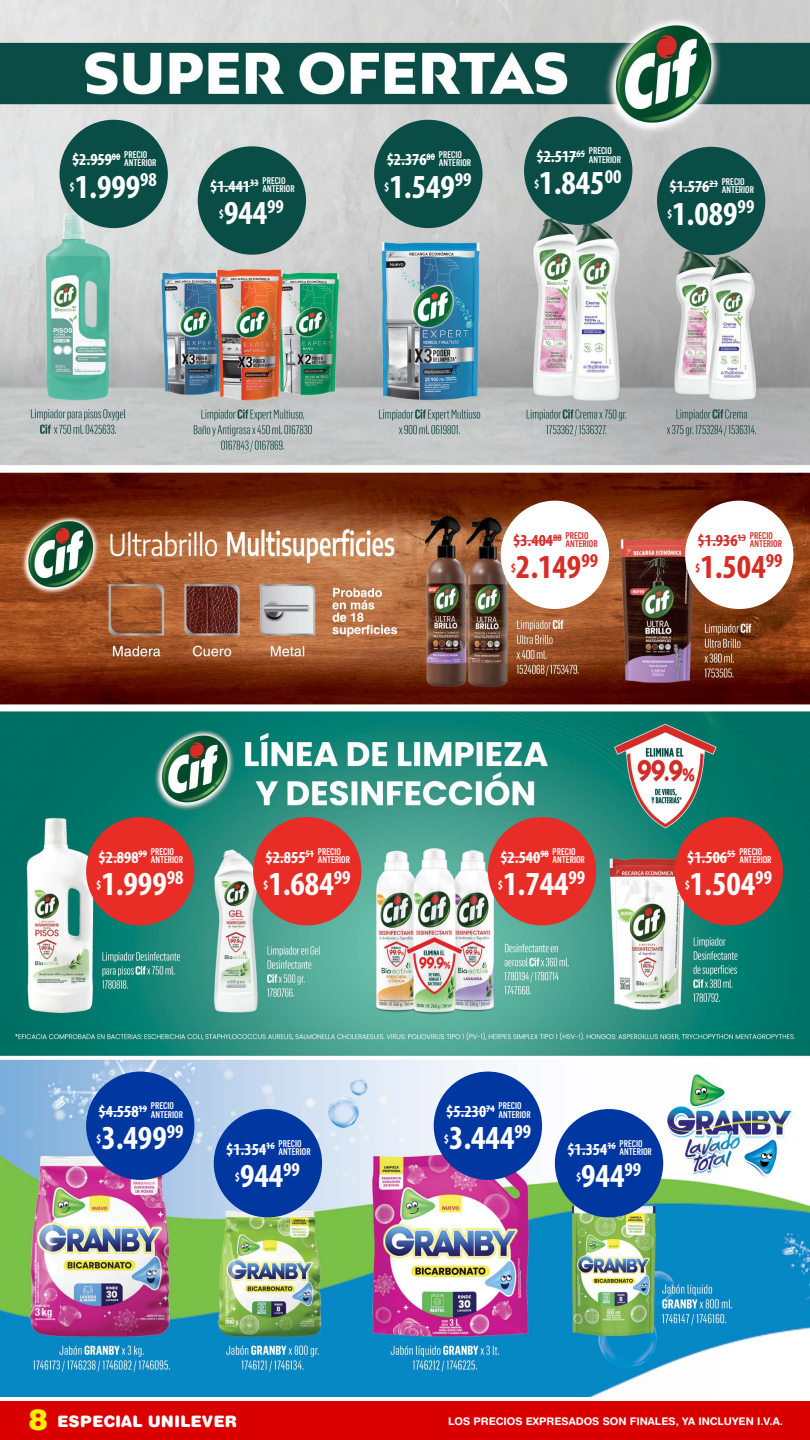
<style>
.page{position:relative;width:810px;height:1440px;background:#fff}
.page>*{position:absolute;margin:0;border:0;box-sizing:border-box;transform-origin:0 0}
.t1{font:700 condensed 33.75px "Myriad Pro";color:#fff}
.t2{font:700 condensed 33.75px "Myriad Pro";color:#d62d27}
.t3{font:900 29.25px "Helvetica Rounded LT Std";color:#ffed00}
.t4{font:700 condensed 16.88px "Myriad Pro";color:#fff}
.t5{font:700 condensed 16.88px "Myriad Pro";color:#d62d27}
.t6{font:900 15.75px "Helvetica Rounded LT Std";color:#fff}
.t7{font:700 condensed 12.3px "Myriad Pro";color:#fff}
.t8{font:700 condensed 12.3px "Myriad Pro";color:#d62d27}
.t9{font:700 10.5px "Helvetica Rounded";color:#fff}
.t10{font:500 9.52px/8.2px "Flama Condensed";color:#fff}
.t11{font:500 9.52px/8.2px "Flama Condensed";color:#d62d27}
</style>
<div class="page">
<div style="left:0;top:1401px;width:810px;height:39px;background:#db0000"></div>
<img style="left:0;top:0;width:810px;height:1397px">
<div style="left:60px;top:120px;width:108px;height:108px;background:#0a4d46;border-radius:50%"></div>
<hr style="left:72px;top:159px;width:40px;height:1px;background:#fff">
<div style="left:86px;top:817px;width:108px;height:108px;background:#e82d27;border-radius:50%"></div>
<hr style="left:99px;top:857px;width:40px;height:1px;background:#fff">
<div style="left:86px;top:1072px;width:108px;height:108px;background:#0037a0;border-radius:50%"></div>
<hr style="left:99px;top:1111px;width:40px;height:1px;background:#fff">
<div style="left:434px;top:1072px;width:108px;height:108px;background:#0037a0;border-radius:50%"></div>
<hr style="left:446px;top:1111px;width:40px;height:1px;background:#fff">
<div style="left:214px;top:1109px;width:108px;height:108px;background:#0037a0;border-radius:50%"></div>
<hr style="left:226px;top:1149px;width:40px;height:1px;background:#fff">
<div style="left:555px;top:1109px;width:108px;height:108px;background:#0037a0;border-radius:50%"></div>
<hr style="left:567px;top:1149px;width:40px;height:1px;background:#fff">
<div style="left:253px;top:817px;width:108px;height:108px;background:#e82d27;border-radius:50%"></div>
<hr style="left:266px;top:857px;width:40px;height:1px;background:#fff">
<div style="left:488px;top:817px;width:108px;height:108px;background:#e82d27;border-radius:50%"></div>
<hr style="left:500px;top:857px;width:40px;height:1px;background:#fff">
<div style="left:675px;top:817px;width:108px;height:108px;background:#e82d27;border-radius:50%"></div>
<hr style="left:687px;top:857px;width:40px;height:1px;background:#fff">
<div style="left:198px;top:146px;width:108px;height:109px;background:#0a4d46;border-radius:50%"></div>
<hr style="left:210px;top:186px;width:40px;height:1px;background:#fff">
<div style="left:374px;top:120px;width:109px;height:108px;background:#0a4d46;border-radius:50%"></div>
<hr style="left:387px;top:159px;width:40px;height:1px;background:#fff">
<div style="left:501px;top:501px;width:108px;height:108px;background:#fff;border-radius:50%"></div>
<hr style="left:513px;top:540px;width:40px;height:1px;background:#d62d27">
<div style="left:685px;top:501px;width:108px;height:108px;background:#fff;border-radius:50%"></div>
<hr style="left:698px;top:540px;width:40px;height:1px;background:#d62d27">
<div style="left:524px;top:117px;width:108px;height:108px;background:#0a4d46;border-radius:50%"></div>
<hr style="left:537px;top:156px;width:40px;height:1px;background:#fff">
<div style="left:657px;top:147px;width:108px;height:108px;background:#0a4d46;border-radius:50%"></div>
<hr style="left:670px;top:186px;width:39px;height:1px;background:#fff">
<p class="t10" style="left:124px;top:150px;width:34px">PRECIO<br>ANTERIOR</p>
<h3 class="t4" style="left:72px;top:151px;width:50px">$2.959<sup>00</sup></h3>
<p class="t7" style="left:70px;top:181px;width:7px">$</p>
<h1 class="t1" style="left:75px;top:168px;width:84px">1.999<sup>98</sup></h1>
<p class="t10" style="left:262px;top:176px;width:34px">PRECIO<br>ANTERIOR</p>
<h3 class="t4" style="left:210px;top:177px;width:50px">$1.441<sup>33</sup></h3>
<p class="t7" style="left:219px;top:207px;width:7px">$</p>
<h1 class="t1" style="left:224px;top:194px;width:61px">944<sup>99</sup></h1>
<p class="t10" style="left:439px;top:150px;width:34px">PRECIO<br>ANTERIOR</p>
<h3 class="t4" style="left:387px;top:151px;width:50px">$2.376<sup>80</sup></h3>
<p class="t7" style="left:384px;top:181px;width:7px">$</p>
<h1 class="t1" style="left:389px;top:168px;width:84px">1.549<sup>99</sup></h1>
<p class="t10" style="left:589px;top:147px;width:34px">PRECIO<br>ANTERIOR</p>
<h3 class="t4" style="left:537px;top:147px;width:50px">$2.517<sup>65</sup></h3>
<p class="t7" style="left:534px;top:177px;width:7px">$</p>
<h1 class="t1" style="left:539px;top:164px;width:84px">1.845<sup>00</sup></h1>
<p class="t10" style="left:722px;top:177px;width:34px">PRECIO<br>ANTERIOR</p>
<h3 class="t4" style="left:670px;top:178px;width:50px">$1.576<sup>23</sup></h3>
<p class="t7" style="left:667px;top:208px;width:7px">$</p>
<h1 class="t1" style="left:672px;top:195px;width:84px">1.089<sup>99</sup></h1>
<p class="t11" style="left:565px;top:531px;width:34px">PRECIO<br>ANTERIOR</p>
<h3 class="t5" style="left:698px;top:531px;width:50px">$1.936<sup>13</sup></h3>
<p class="t8" style="left:695px;top:561px;width:7px">$</p>
<h1 class="t2" style="left:700px;top:549px;width:84px">1.504<sup>99</sup></h1>
<p class="t11" style="left:750px;top:531px;width:34px">PRECIO<br>ANTERIOR</p>
<h3 class="t5" style="left:513px;top:531px;width:50px">$3.404<sup>88</sup></h3>
<p class="t8" style="left:511px;top:561px;width:7px">$</p>
<h1 class="t2" style="left:516px;top:549px;width:84px">2.149<sup>99</sup></h1>
<p class="t10" style="left:151px;top:847px;width:34px">PRECIO<br>ANTERIOR</p>
<h3 class="t4" style="left:99px;top:848px;width:50px">$2.898<sup>99</sup></h3>
<p class="t7" style="left:96px;top:878px;width:7px">$</p>
<h1 class="t1" style="left:101px;top:865px;width:84px">1.999<sup>98</sup></h1>
<p class="t10" style="left:318px;top:847px;width:34px">PRECIO<br>ANTERIOR</p>
<h3 class="t4" style="left:500px;top:848px;width:50px">$2.540<sup>98</sup></h3>
<p class="t7" style="left:498px;top:878px;width:7px">$</p>
<h1 class="t1" style="left:503px;top:865px;width:84px">1.744<sup>99</sup></h1>
<p class="t10" style="left:553px;top:847px;width:34px">PRECIO<br>ANTERIOR</p>
<h3 class="t4" style="left:687px;top:848px;width:50px">$1.506<sup>55</sup></h3>
<p class="t7" style="left:685px;top:878px;width:7px">$</p>
<h1 class="t1" style="left:690px;top:865px;width:84px">1.504<sup>99</sup></h1>
<p class="t10" style="left:739px;top:847px;width:34px">PRECIO<br>ANTERIOR</p>
<h3 class="t4" style="left:266px;top:848px;width:50px">$2.855<sup>51</sup></h3>
<p class="t7" style="left:263px;top:878px;width:7px">$</p>
<h1 class="t1" style="left:268px;top:865px;width:84px">1.684<sup>99</sup></h1>
<p class="t10" style="left:151px;top:1102px;width:34px">PRECIO<br>ANTERIOR</p>
<h3 class="t4" style="left:446px;top:1102px;width:50px">$5.230<sup>74</sup></h3>
<p class="t7" style="left:444px;top:1132px;width:7px">$</p>
<h1 class="t1" style="left:449px;top:1119px;width:84px">3.444<sup>99</sup></h1>
<p class="t10" style="left:498px;top:1102px;width:34px">PRECIO<br>ANTERIOR</p>
<h3 class="t4" style="left:99px;top:1102px;width:50px">$4.558<sup>19</sup></h3>
<p class="t7" style="left:96px;top:1132px;width:7px">$</p>
<h1 class="t1" style="left:101px;top:1119px;width:84px">3.499<sup>99</sup></h1>
<p class="t10" style="left:278px;top:1139px;width:34px">PRECIO<br>ANTERIOR</p>
<h3 class="t4" style="left:567px;top:1140px;width:50px">$1.354<sup>16</sup></h3>
<p class="t7" style="left:576px;top:1170px;width:7px">$</p>
<h1 class="t1" style="left:581px;top:1157px;width:61px">944<sup>99</sup></h1>
<p class="t10" style="left:620px;top:1139px;width:34px">PRECIO<br>ANTERIOR</p>
<h3 class="t4" style="left:226px;top:1140px;width:50px">$1.354<sup>16</sup></h3>
<p class="t7" style="left:235px;top:1170px;width:7px">$</p>
<h1 class="t1" style="left:240px;top:1157px;width:61px">944<sup>99</sup></h1>
<h2 class="t3" style="left:29px;top:1401px;width:21px">8</h2>
<p class="t9" style="left:448px;top:1415px;width:336px">LOS PRECIOS EXPRESADOS SON FINALES, YA INCLUYEN I.V.A.</p>
<h3 class="t6" style="left:57px;top:1411px;width:181px">ESPECIAL UNILEVER</h3>
</div>
